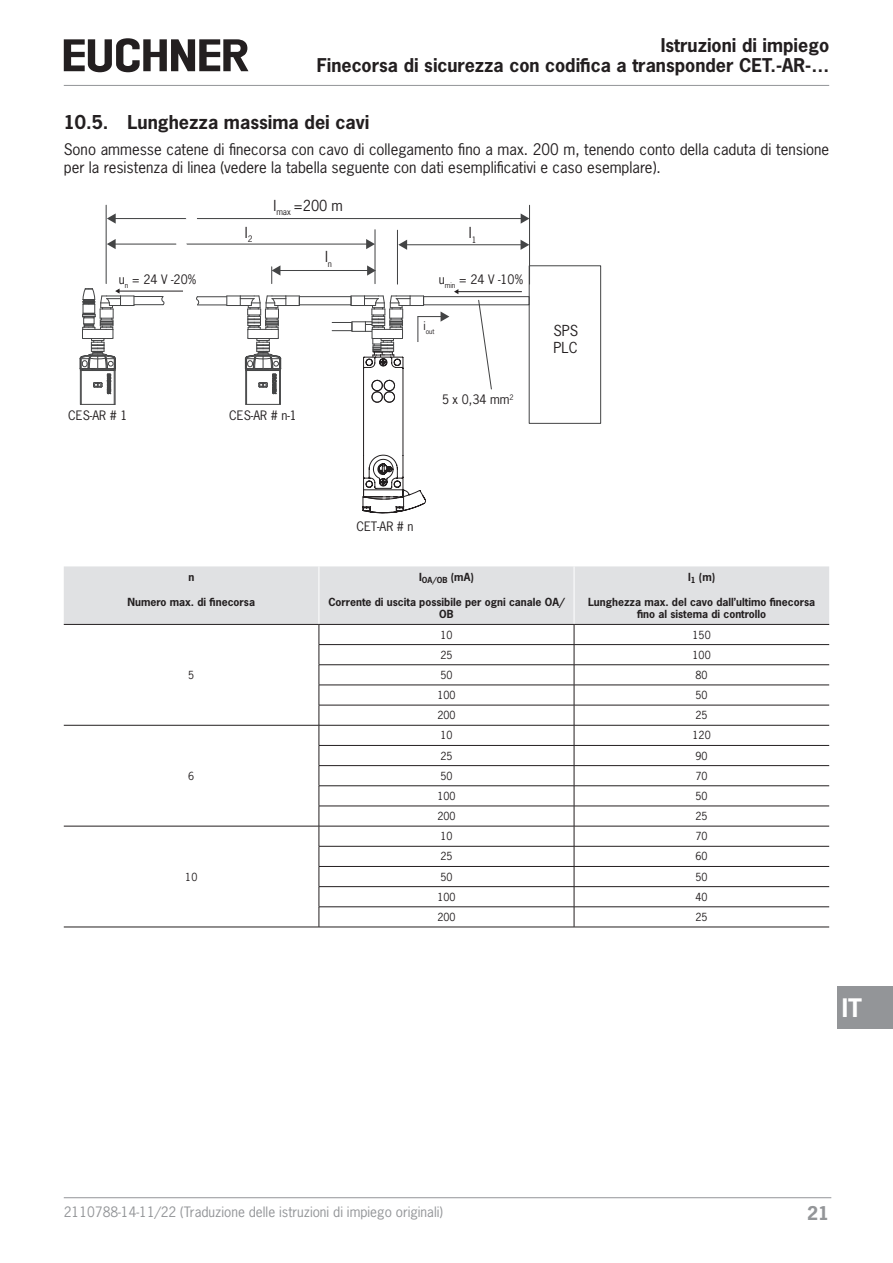
<style>
.page{position:relative;width:893px;height:1263px;background:#fff}
.page>*{position:absolute;margin:0;border:0;box-sizing:border-box;transform-origin:0 0}
.t1{font:700 24px "News Gothic Std";color:#fff}
.t2{font:700 18px "News Gothic Std";color:#231f20}
.t3{font:700 17.85px/20.2px "News Gothic Std";color:#231f20;text-align:right}
.t4{font:700 17.85px "News Gothic Std";color:#939598}
.paragraph_last{font:15px/18px "News Gothic Std";color:#231f20}
.t5{font:14.25px/17.1px "News Gothic";color:#231f20}
.t6{font:13.5px "News Gothic Std";color:#939598}
.t7{font:12.3px "News Gothic";color:#231f20}
.tableheadcentered{font:700 10.5px/12.6px "News Gothic Std";color:#231f20;text-align:center}
.tablebodycentred{font:10.5px "News Gothic Std";color:#231f20}
.t8{font:7.2px "News Gothic";color:#231f20}
.t9{font:6.6px "News Gothic";color:#231f20}
</style>
<div class="page">
<hr style="left:64px;top:85px;width:765px;height:1px;background:#939598">
<hr style="left:64px;top:1197px;width:767px;height:1px;background:#939598">
<svg style="left:64px;top:38px;width:184px;height:34px"></svg>
<div style="left:838px;top:986px;width:55px;height:43px;background:#939598"></div>
<div style="left:423px;top:296px;width:106px;height:9px;border:1px solid #434445"></div>
<hr style="left:246px;top:370px;width:1px;height:34px;background:#434445">
<hr style="left:279px;top:370px;width:1px;height:34px;background:#434445">
<hr style="left:245px;top:370px;width:1px;height:34px;background:#434445">
<hr style="left:247px;top:404px;width:33px;height:1px;background:#434445">
<hr style="left:280px;top:370px;width:1px;height:34px;background:#434445">
<div style="left:299px;top:296px;width:52px;height:9px;border:1px solid #434445"></div>
<svg style="left:196px;top:295px;width:104px;height:100px"></svg>
<div style="left:529px;top:265px;width:72px;height:159px;border:1px solid #434445"></div>
<hr style="left:81px;top:370px;width:1px;height:34px;background:#434445">
<hr style="left:114px;top:370px;width:1px;height:34px;background:#434445">
<hr style="left:80px;top:370px;width:1px;height:34px;background:#434445">
<hr style="left:81px;top:404px;width:33px;height:1px;background:#434445">
<hr style="left:115px;top:370px;width:1px;height:34px;background:#434445">
<hr style="left:529px;top:205px;width:1px;height:79px;background:#434445">
<hr style="left:397px;top:230px;width:1px;height:54px;background:#434445">
<hr style="left:406px;top:244px;width:116px;height:1px;background:#434445">
<svg style="left:398px;top:240px;width:9px;height:10px"></svg>
<svg style="left:521px;top:240px;width:8px;height:10px"></svg>
<hr style="left:279px;top:270px;width:90px;height:1px;background:#434445">
<svg style="left:271px;top:265px;width:9px;height:19px"></svg>
<svg style="left:367px;top:265px;width:9px;height:11px"></svg>
<hr style="left:374px;top:230px;width:1px;height:54px;background:#434445">
<hr style="left:106px;top:205px;width:1px;height:79px;background:#434445">
<hr style="left:114px;top:244px;width:254px;height:1px;background:#434445">
<svg style="left:107px;top:239px;width:9px;height:10px"></svg>
<svg style="left:366px;top:239px;width:9px;height:10px"></svg>
<hr style="left:114px;top:218px;width:408px;height:1px;background:#434445">
<svg style="left:107px;top:213px;width:9px;height:11px"></svg>
<svg style="left:521px;top:213px;width:8px;height:11px"></svg>
<svg style="left:477px;top:299px;width:16px;height:91px"></svg>
<hr style="left:458px;top:291px;width:64px;height:1px;background:#231f20">
<hr style="left:119px;top:291px;width:64px;height:1px;background:#231f20">
<svg style="left:80px;top:288px;width:84px;height:107px"></svg>
<svg style="left:332px;top:289px;width:126px;height:224px"></svg>
<svg style="left:162px;top:218px;width:46px;height:27px"></svg>
<hr style="left:64px;top:927px;width:255px;height:1px;background:#231f20">
<svg style="left:64px;top:566px;width:765px;height:361px"></svg>
<hr style="left:64px;top:725px;width:255px;height:1px;background:#231f20">
<hr style="left:64px;top:826px;width:255px;height:1px;background:#231f20">
<hr style="left:319px;top:927px;width:255px;height:1px;background:#231f20">
<hr style="left:574px;top:927px;width:255px;height:1px;background:#231f20">
<hr style="left:319px;top:566px;width:1px;height:58px;background:#fff">
<hr style="left:574px;top:566px;width:1px;height:58px;background:#fff">
<hr style="left:64px;top:624px;width:255px;height:1px;background:#231f20">
<hr style="left:319px;top:624px;width:255px;height:1px;background:#231f20">
<hr style="left:574px;top:624px;width:255px;height:1px;background:#231f20">
<p class="t3" style="left:317px;top:34px;width:514px">Istruzioni di impiego<br>Finecorsa di sicurezza con codifica a transponder CET.-AR-…</p>
<p class="t2" style="left:64px;top:110px;width:307px">10.5. Lunghezza massima dei cavi</p>
<p class="paragraph_last" style="left:64px;top:141px;width:767px">Sono ammesse catene di finecorsa con cavo di collegamento fino a max. 200 m, tenendo conto della caduta di tensione per la resistenza di linea (vedere la tabella seguente con dati esemplificativi e caso esemplare).</p>
<p class="t5" style="left:245px;top:223px;width:9px">l<sub>2</sub></p>
<p class="t5" style="left:273px;top:197px;width:71px">l<sub>max</sub> =200 m</p>
<p class="t5" style="left:325px;top:248px;width:8px">l<sub>n</sub></p>
<p class="t5" style="left:469px;top:224px;width:9px">l<sub>1</sub></p>
<p class="t7" style="left:119px;top:271px;width:79px">u<sub>n</sub> = 24 V -20%</p>
<p class="t7" style="left:459px;top:271px;width:66px">= 24 V -10%</p>
<p class="t8" style="left:439px;top:280px;width:18px"><sup>u</sup>min</p>
<p class="t7" style="left:68px;top:408px;width:61px">CES-AR # 1</p>
<p class="t7" style="left:229px;top:408px;width:69px">CES-AR # n-1</p>
<p class="t9" style="left:423px;top:327px;width:12px"><sup>i</sup>out</p>
<p class="t7" style="left:442px;top:392px;width:73px">5 x 0,34 mm<sup>2</sup></p>
<p class="t5" style="left:553px;top:322px;width:26px">SPS<br>PLC</p>
<p class="tableheadcentered" style="left:188px;top:570px;width:7px">n</p>
<p class="tableheadcentered" style="left:128px;top:595px;width:129px">Numero max. di finecorsa</p>
<p class="tablebodycentred" style="left:188px;top:668px;width:8px">5</p>
<p class="tablebodycentred" style="left:188px;top:769px;width:8px">6</p>
<p class="tablebodycentred" style="left:185px;top:870px;width:14px">10</p>
<p class="t7" style="left:356px;top:519px;width:59px">CET-AR # n</p>
<p class="tableheadcentered" style="left:419px;top:570px;width:56px">I<sub>OA/OB</sub> (mA)</p>
<p class="tableheadcentered" style="left:328px;top:595px;width:238px">Corrente di uscita possibile per ogni canale OA/<br>OB</p>
<p class="tableheadcentered" style="left:688px;top:570px;width:29px">l<sub>1</sub> (m)</p>
<p class="tableheadcentered" style="left:588px;top:595px;width:229px">Lunghezza max. del cavo dall’ultimo finecorsa fino al sistema di controllo</p>
<p class="tablebodycentred" style="left:440px;top:628px;width:14px">10</p>
<p class="tablebodycentred" style="left:693px;top:628px;width:20px">150</p>
<p class="tablebodycentred" style="left:440px;top:648px;width:14px">25</p>
<p class="tablebodycentred" style="left:693px;top:648px;width:20px">100</p>
<p class="tablebodycentred" style="left:440px;top:668px;width:14px">50</p>
<p class="tablebodycentred" style="left:696px;top:668px;width:14px">80</p>
<p class="tablebodycentred" style="left:437px;top:688px;width:20px">100</p>
<p class="tablebodycentred" style="left:696px;top:688px;width:14px">50</p>
<p class="tablebodycentred" style="left:437px;top:708px;width:20px">200</p>
<p class="tablebodycentred" style="left:696px;top:708px;width:14px">25</p>
<p class="tablebodycentred" style="left:440px;top:729px;width:14px">10</p>
<p class="tablebodycentred" style="left:693px;top:729px;width:20px">120</p>
<p class="tablebodycentred" style="left:440px;top:749px;width:14px">25</p>
<p class="tablebodycentred" style="left:696px;top:749px;width:14px">90</p>
<p class="tablebodycentred" style="left:440px;top:769px;width:14px">50</p>
<p class="tablebodycentred" style="left:696px;top:769px;width:14px">70</p>
<p class="tablebodycentred" style="left:437px;top:789px;width:20px">100</p>
<p class="tablebodycentred" style="left:696px;top:789px;width:14px">50</p>
<p class="tablebodycentred" style="left:437px;top:809px;width:20px">200</p>
<p class="tablebodycentred" style="left:696px;top:809px;width:14px">25</p>
<p class="tablebodycentred" style="left:440px;top:829px;width:14px">10</p>
<p class="tablebodycentred" style="left:696px;top:829px;width:14px">70</p>
<p class="tablebodycentred" style="left:440px;top:850px;width:14px">25</p>
<p class="tablebodycentred" style="left:696px;top:850px;width:14px">60</p>
<p class="tablebodycentred" style="left:440px;top:870px;width:14px">50</p>
<p class="tablebodycentred" style="left:696px;top:870px;width:14px">50</p>
<p class="tablebodycentred" style="left:437px;top:890px;width:20px">100</p>
<p class="tablebodycentred" style="left:696px;top:890px;width:14px">40</p>
<p class="tablebodycentred" style="left:437px;top:910px;width:20px">200</p>
<p class="tablebodycentred" style="left:696px;top:910px;width:14px">25</p>
<h1 class="t1" style="left:842px;top:992px;width:22px">IT</h1>
<p class="t6" style="left:64px;top:1203px;width:381px">2110788-14-11/22 (Traduzione delle istruzioni di impiego originali)</p>
<p class="t4" style="left:807px;top:1201px;width:24px">21</p>
</div>
